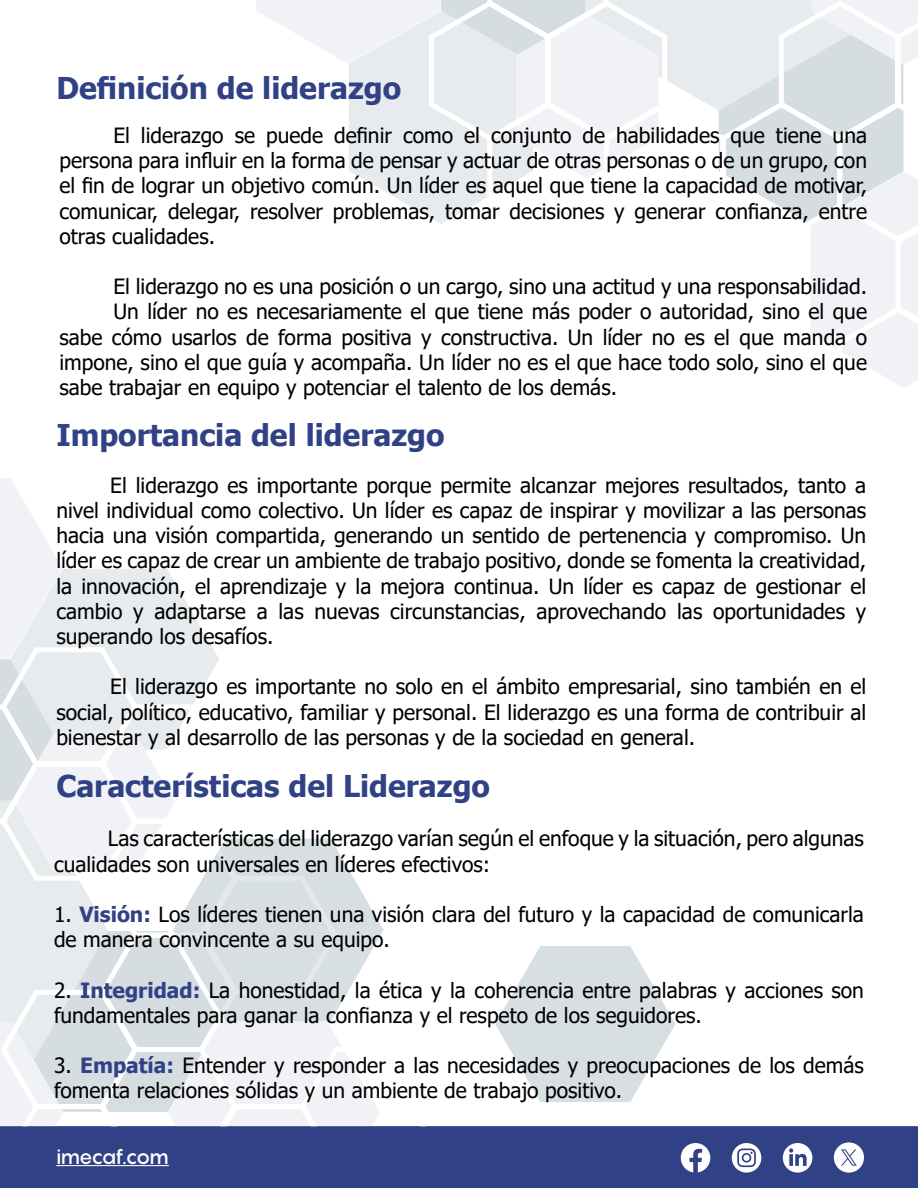
<style>
.page{position:relative;width:918px;height:1188px;background:#fff}
.page>*{position:absolute;margin:0;border:0;box-sizing:border-box;transform-origin:0 0}
.t1{font:700 30px "Tahoma";color:#314185}
.t2{font:21px/25.2px "Tahoma";color:#000}
.t3{font:500 21px "Pangram";letter-spacing:-.075em;color:#fff}
.s1{font-weight:700;color:#314185}
</style>
<div class="page">
<svg style="left:256px;top:0;width:169px;height:214px"></svg>
<svg style="left:425px;top:0;width:493px;height:388px"></svg>
<div style="left:0;top:1126px;width:918px;height:62px;background:#314185;border:2px solid #314185"></div>
<hr style="left:56px;top:1165px;width:113px;height:1px;background:#fff">
<svg style="left:681px;top:1143px;width:29px;height:29px"></svg>
<svg style="left:732px;top:1143px;width:29px;height:30px"></svg>
<svg style="left:783px;top:1143px;width:29px;height:30px"></svg>
<svg style="left:834px;top:1142px;width:30px;height:31px"></svg>
<svg style="left:495px;top:946px;width:180px;height:156px"></svg>
<svg style="left:0;top:478px;width:210px;height:165px"></svg>
<svg style="left:0;top:643px;width:384px;height:483px"></svg>
<h1 class="t1" style="left:56px;top:68px;width:346px">Definición de liderazgo</h1>
<p class="t2" style="left:59px;top:124px;width:809px;text-align:justify;text-indent:54px">El liderazgo se puede definir como el conjunto de habilidades que tiene una persona para influir en la forma de pensar y actuar de otras personas o de un grupo, con el fin de lograr un objetivo común. Un líder es aquel que tiene la capacidad de motivar, comunicar, delegar, resolver problemas, tomar decisiones y generar confianza, entre otras cualidades.</p>
<p class="t2" style="left:113px;top:275px;width:755px">El liderazgo no es una posición o un cargo, sino una actitud y una responsabilidad.</p>
<p class="t2" style="left:113px;top:300px;width:755px">Un líder no es necesariamente el que tiene más poder o autoridad, sino el que</p>
<p class="t2" style="left:59px;top:325px;width:809px">sabe cómo usarlos de forma positiva y constructiva. Un líder no es el que manda o</p>
<p class="t2" style="left:59px;top:351px;width:809px">impone, sino el que guía y acompaña. Un líder no es el que hace todo solo, sino el que</p>
<p class="t2" style="left:59px;top:376px;width:559px">sabe trabajar en equipo y potenciar el talento de los demás.</p>
<h1 class="t1" style="left:56px;top:414px;width:390px">Importancia del liderazgo</h1>
<p class="t2" style="left:56px;top:474px;width:812px;text-align:justify;text-indent:54px">El liderazgo es importante porque permite alcanzar mejores resultados, tanto a nivel individual como colectivo. Un líder es capaz de inspirar y movilizar a las personas hacia una visión compartida, generando un sentido de pertenencia y compromiso. Un líder es capaz de crear un ambiente de trabajo positivo, donde se fomenta la creatividad, la innovación, el aprendizaje y la mejora continua. Un líder es capaz de gestionar el cambio y adaptarse a las nuevas circunstancias, aprovechando las oportunidades y superando los desafíos.</p>
<p class="t2" style="left:56px;top:675px;width:811px;text-align:justify;text-indent:54px">El liderazgo es importante no solo en el ámbito empresarial, sino también en el social, político, educativo, familiar y personal. El liderazgo es una forma de contribuir al bienestar y al desarrollo de las personas y de la sociedad en general.</p>
<h1 class="t1" style="left:56px;top:765px;width:435px">Características del Liderazgo</h1>
<p class="t2" style="left:54px;top:827px;width:812px;text-indent:54px">Las características del liderazgo varían según el enfoque y la situación, pero algunas cualidades son universales en líderes efectivos:</p>
<p class="t2" style="left:54px;top:903px;width:812px">1. <span class="s1">Visión:</span> Los líderes tienen una visión clara del futuro y la capacidad de comunicarla de manera convincente a su equipo.</p>
<p class="t2" style="left:54px;top:979px;width:812px">2. <span class="s1">Integridad:</span> La honestidad, la ética y la coherencia entre palabras y acciones son fundamentales para ganar la confianza y el respeto de los seguidores.</p>
<p class="t2" style="left:54px;top:1054px;width:812px">3. <span class="s1">Empatía:</span> Entender y responder a las necesidades y preocupaciones de los demás fomenta relaciones sólidas y un ambiente de trabajo positivo.</p>
<p class="t3" style="left:56px;top:1142px;width:114px">imecaf.com</p>
</div>
